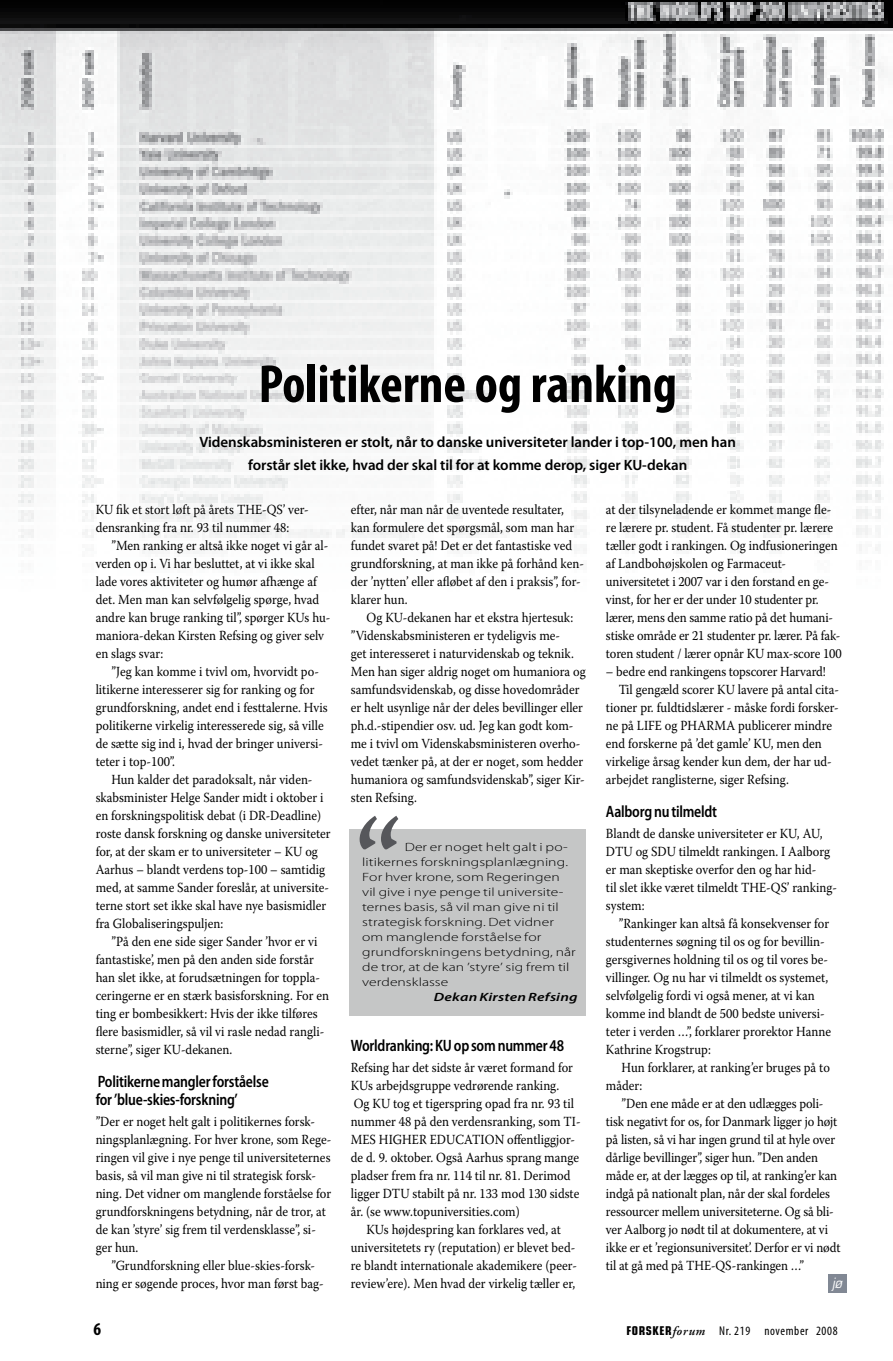
<style>
.page{position:relative;width:893px;height:1361px;background:#fff}
.page>*{position:absolute;margin:0;border:0;box-sizing:border-box;transform-origin:0 0}
.t1{font:700 condensed 54px "Myriad Pro";color:#000}
.t2{font:700 condensed 18px "Myriad Pro";color:#000}
.t3{font:600 semi-condensed 16.5px/18px "Myriad Pro";letter-spacing:-.015em;color:#000;scale:.9 1}
.t4{font:600 15px/22.5px "Myriad Pro";letter-spacing:-.005em;color:#000;text-align:center}
.t5{font:13.8px/18px "Warnock Pro";color:#000;scale:.9 1}
.t6{font:italic 13.8px "Eurostile LT Std";color:#fff;scale:.9 1}
.t7{font:condensed 12.75px "Myriad Pro";letter-spacing:.05em;color:#000}
.t8{font:300 12px/15px "Myriad Pro";letter-spacing:.005em;color:#000;scale:1.3 1}
.t9{font:italic 600 12px "Myriad Pro";letter-spacing:.015em;color:#000;scale:1.3 1}
.s1{font-family:"Eurostile LT Std";font-weight:700;font-size:12.15px}
.s2{font-family:"Adobe Garamond Pro";font-weight:600;font-style:italic;font-stretch:normal}
</style>
<div class="page">
<img style="left:0;top:0;width:893px;height:554px">
<div style="left:828px;top:1274px;width:18px;height:18px;background:#818894"></div>
<div style="left:349px;top:829px;width:237px;height:187px;background:#c5c6c6"></div>
<svg style="left:359px;top:816px;width:39px;height:33px"></svg>
<h1 class="t1" style="left:259px;top:350px;width:420px">Politikerne og ranking</h1>
<p class="t4" style="left:200px;top:430px;width:538px">Videnskabsministeren er stolt, når to danske universiteter lander i top-100, men han forstår slet ikke, hvad der skal til for at komme derop, siger KU-dekan</p>
<p class="t5" style="left:96px;top:500px;width:238px">KU fik et stort løft på årets THE-QS’ ver&shy;densranking fra nr. 93 til nummer 48:</p>
<p class="t5" style="left:96px;top:536px;width:262px;text-indent:16px">”Men ranking er altså ikke noget vi går al&shy;verden op i. Vi har besluttet, at vi ikke skal lade vores aktiviteter og humør afhænge af det. Men man kan selvfølgelig spørge, hvad andre kan bruge ranking til”, spørger KUs hu&shy;maniora-dekan Kirsten Refsing og giver selv en slags svar:</p>
<p class="t5" style="left:96px;top:662px;width:259px;text-indent:16px">”Jeg kan komme i tvivl om, hvorvidt po&shy;litikerne interesserer sig for ranking og for grundforskning, andet end i festtalerne. Hvis politikerne virkelig interesserede sig, så ville de sætte sig ind i, hvad der bringer universi&shy;teter i top-100”.</p>
<p class="t5" style="left:96px;top:770px;width:263px;text-indent:16px">Hun kalder det paradoksalt, når viden&shy;skabsminister Helge Sander midt i oktober i en forskningspolitisk debat (i DR-Deadline) roste dansk forskning og danske universiteter for, at der skam er to universiteter – KU og Aarhus – blandt verdens top-100 – samtidig med, at samme Sander foreslår, at universite&shy;terne stort set ikke skal have nye basismidler fra Globaliseringspuljen:</p>
<p class="t5" style="left:96px;top:932px;width:261px;text-indent:16px">”På den ene side siger Sander ’hvor er vi fantastiske’, men på den anden side forstår han slet ikke, at forudsætningen for toppla&shy;ceringerne er en stærk basisforskning. For en ting er bombesikkert: Hvis der ikke tilføres flere basismidler, så vil vi rasle nedad rangli&shy;sterne”, siger KU-dekanen.</p>
<p class="t3" style="left:96px;top:1073px;width:194px">Politikerne mangler forståelse for ’blue-skies-forskning’</p>
<p class="t5" style="left:96px;top:1112px;width:263px">”Der er noget helt galt i politikernes forsk&shy;ningsplanlægning. For hver krone, som Rege&shy;ringen vil give i nye penge til universiteternes basis, så vil man give ni til strategisk forsk&shy;ning. Det vidner om manglende forståelse for grundforskningens betydning, når de tror, at de kan ’styre’ sig frem til verdensklasse”, si&shy;ger hun.</p>
<p class="t5" style="left:96px;top:1256px;width:255px;text-align:center">”Grundforskning eller blue-skies-forsk&shy;ning er søgende proces, hvor man først bag-</p>
<p class="t5" style="left:351px;top:500px;width:260px">efter, når man når de uventede resultater, kan formulere det spørgsmål, som man har fundet svaret på! Det er det fantastiske ved grundforskning, at man ikke på forhånd ken&shy;der ’nytten’ eller afløbet af den i praksis”, for&shy;klarer hun.</p>
<p class="t5" style="left:351px;top:608px;width:263px;text-indent:16px">Og KU-dekanen har et ekstra hjertesuk: ”Videnskabsministeren er tydeligvis me-<br>get interesseret i naturvidenskab og teknik.<br>Men han siger aldrig noget om humaniora og samfundsvidenskab, og disse hovedområder er helt usynlige når der deles bevillinger eller ph.d.-stipendier osv. ud. Jeg kan godt kom&shy;me i tvivl om Videnskabsministeren overho&shy;vedet tænker på, at der er noget, som hedder humaniora og samfundsvidenskab”, siger Kir&shy;sten Refsing.</p>
<p class="t5" style="left:606px;top:500px;width:263px">at der tilsyneladende er kommet mange fle&shy;re lærere pr. student. Få studenter pr. lærere tæller godt i rankingen. Og indfusioneringen af Landbohøjskolen og Farmaceut&shy;universitetet i 2007 var i den forstand en ge&shy;vinst, for her er der under 10 studenter pr. lærer, mens den samme ratio på det humani&shy;stiske område er 21 studenter pr. lærer. På fak&shy;toren student / lærer opnår KU max-score 100</p>
<p class="t5" style="left:606px;top:662px;width:246px">– bedre end rankingens topscorer Harvard!</p>
<p class="t5" style="left:619px;top:680px;width:246px">Til gengæld scorer KU lavere på antal cita-</p>
<p class="t5" style="left:606px;top:698px;width:260px">tioner pr. fuldtidslærer - måske fordi forsker-</p>
<p class="t5" style="left:606px;top:716px;width:253px">ne på LIFE og PHARMA publicerer mindre</p>
<p class="t5" style="left:606px;top:734px;width:241px">end forskerne på ’det gamle’ KU, men den</p>
<p class="t5" style="left:606px;top:752px;width:252px">virkelige årsag kender kun dem, der har ud-</p>
<p class="t5" style="left:606px;top:770px;width:205px">arbejdet ranglisterne, siger Refsing.</p>
<p class="t3" style="left:606px;top:803px;width:125px">Aalborg nu tilmeldt</p>
<p class="t5" style="left:606px;top:824px;width:258px">Blandt de danske universiteter er KU, AU, DTU og SDU tilmeldt rankingen. I Aalborg er man skeptiske overfor den og har hid-<br>til slet ikke været tilmeldt THE-QS’ ranking&shy;system:</p>
<p class="t5" style="left:606px;top:914px;width:252px;text-indent:13px">”Rankinger kan altså få konsekvenser for studenternes søgning til os og for bevillin&shy;gersgivernes holdning til os og til vores be&shy;villinger. Og nu har vi tilmeldt os systemet, selvfølgelig fordi vi også mener, at vi kan komme ind blandt de 500 bedste universi&shy;teter i verden …”, forklarer prorektor Hanne Kathrine Krogstrup:</p>
<p class="t5" style="left:606px;top:1058px;width:250px;text-indent:16px">Hun forklarer, at ranking’er bruges på to måder:</p>
<p class="t5" style="left:606px;top:1094px;width:262px;text-indent:16px">”Den ene måde er at den udlægges poli&shy;tisk negativt for os, for Danmark ligger jo højt på listen, så vi har ingen grund til at hyle over dårlige bevillinger”, siger hun. ”Den anden måde er, at der lægges op til, at ranking’er kan indgå på nationalt plan, når der skal fordeles ressourcer mellem universiteterne. Og så bli&shy;ver Aalborg jo nødt til at dokumentere, at vi ikke er et ’regionsuniversitet’. Derfor er vi nødt til at gå med på THE-QS-rankingen …”</p>
<p class="t6" style="left:832px;top:1274px;width:13px">jø</p>
<p class="t8" style="left:362px;top:839px;width:166px;text-indent:43px">Der er noget helt galt i po&shy;litikernes forskningsplanlægning.<br>For hver krone, som Regeringen vil give i nye penge til universite&shy;ternes basis, så vil man give ni til strategisk forskning. Det vidner om manglende forståelse for grundforskningens betydning, når de tror, at de kan ’styre’ sig frem til verdensklasse</p>
<p class="t9" style="left:434px;top:989px;width:112px">Dekan Kirsten Refsing</p>
<p class="t3" style="left:351px;top:1037px;width:239px">Worldranking: KU op som nummer 48</p>
<p class="t5" style="left:351px;top:1058px;width:257px">Refsing har det sidste år været formand for KUs arbejdsgruppe vedrørende ranking.<br>Og KU tog et tigerspring opad fra nr. 93 til nummer 48 på den verdensranking, som TI-MES HIGHER EDUCATION offentliggjor&shy;de d. 9. oktober. Også Aarhus sprang mange pladser frem fra nr. 114 til nr. 81. Derimod ligger DTU stabilt på nr. 133 mod 130 sidste år. (se www.topuniversities.com)</p>
<p class="t5" style="left:351px;top:1220px;width:253px;text-align:center">KUs højdespring kan forklares ved, at universitetets ry (reputation) er blevet bed&shy;re blandt internationale akademikere (peer&shy;review’ere). Men hvad der virkelig tæller er,</p>
<h2 class="t2" style="left:94px;top:1317px;width:9px">6</h2>
<p class="t7" style="left:626px;top:1323px;width:213px"><span class="s1">FORskeR</span><span class="s2">forum</span> Nr. 219 november 2008</p>
</div>
